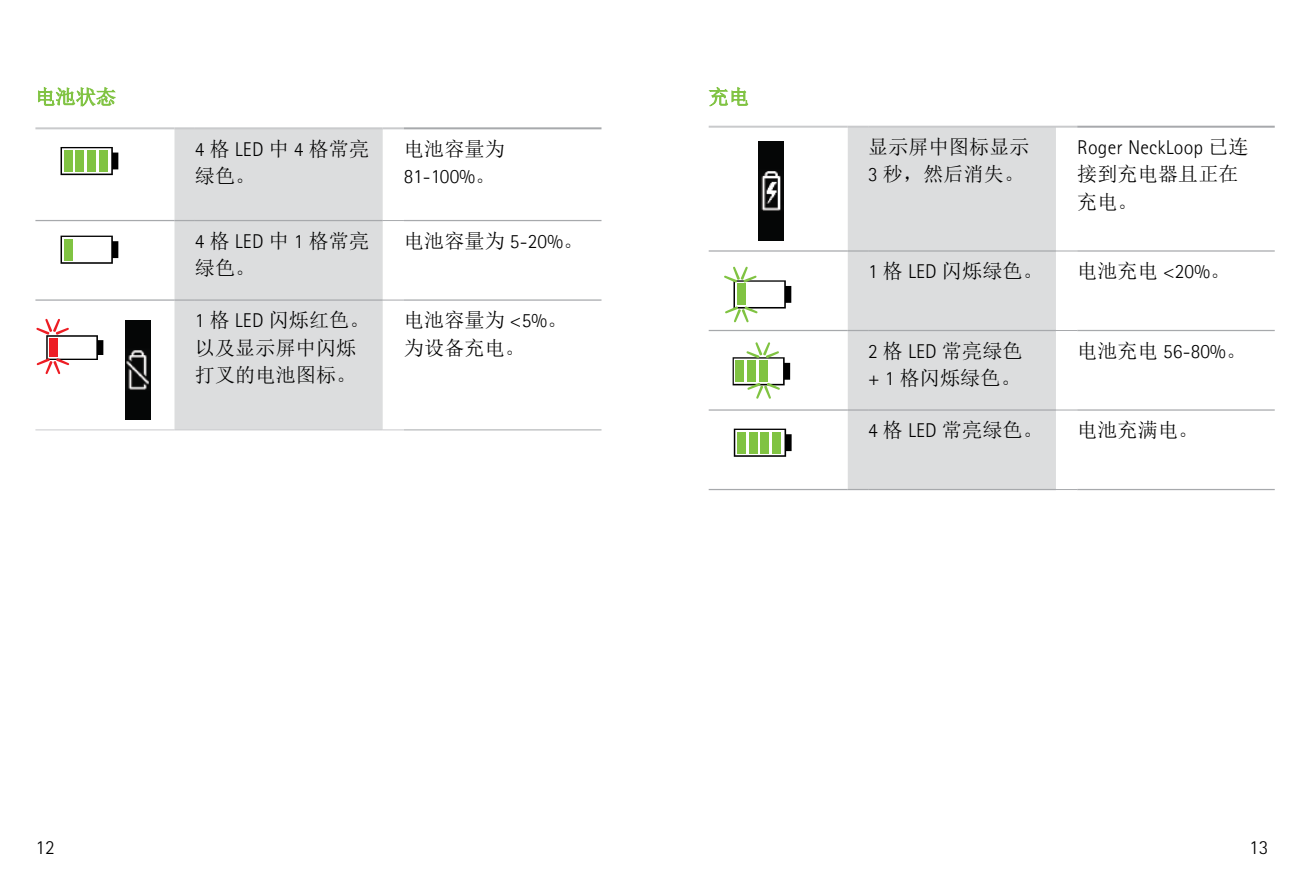
<style>
.page{position:relative;width:1304px;height:886px;background:#fff}
.page>*{position:absolute;margin:0;border:0;box-sizing:border-box;transform-origin:0 0}
.t1{font:20px/27.5px "Sim Sun";letter-spacing:.01em;color:#000}
.t2{font:300 20px "Rotis Sansfor Phonak";letter-spacing:.01em;color:#000}
.t3{font:20px "Sim Sun";letter-spacing:.01em;color:#80c342}
.t4{font:300 20px "Rotis Sans Serif Pro";color:#000}
.s1{font-family:"Sim Sun";font-weight:400}
.s2{font-family:"Rotis Sansfor Phonak";font-weight:300}
</style>
<div class="page">
<div style="left:848px;top:128px;width:208px;height:361px;background:#dcddde"></div>
<hr style="left:709px;top:250px;width:139px;height:2px;background:#a7a9ac">
<hr style="left:848px;top:250px;width:20px;height:2px;background:#a7a9ac">
<hr style="left:868px;top:250px;width:188px;height:2px;background:#a7a9ac">
<hr style="left:1077px;top:250px;width:198px;height:2px;background:#a7a9ac">
<hr style="left:709px;top:330px;width:139px;height:1px;background:#a7a9ac">
<svg style="left:848px;top:330px;width:20px;height:1px"></svg>
<hr style="left:868px;top:330px;width:188px;height:1px;background:#a7a9ac">
<hr style="left:1077px;top:330px;width:198px;height:1px;background:#a7a9ac">
<hr style="left:709px;top:409px;width:139px;height:2px;background:#a7a9ac">
<hr style="left:848px;top:409px;width:20px;height:2px;background:#a7a9ac">
<hr style="left:868px;top:409px;width:188px;height:2px;background:#a7a9ac">
<hr style="left:1077px;top:409px;width:198px;height:2px;background:#a7a9ac">
<hr style="left:709px;top:489px;width:139px;height:1px;background:#a7a9ac">
<svg style="left:848px;top:489px;width:20px;height:1px"></svg>
<hr style="left:868px;top:489px;width:188px;height:1px;background:#a7a9ac">
<hr style="left:1077px;top:489px;width:198px;height:1px;background:#a7a9ac">
<svg style="left:1056px;top:250px;width:21px;height:1px"></svg>
<svg style="left:1056px;top:330px;width:21px;height:1px"></svg>
<svg style="left:1056px;top:409px;width:21px;height:1px"></svg>
<svg style="left:1056px;top:489px;width:21px;height:1px"></svg>
<hr style="left:709px;top:126px;width:139px;height:2px;background:#c9cacc">
<hr style="left:848px;top:126px;width:20px;height:2px;background:#c9cacc">
<hr style="left:868px;top:126px;width:188px;height:2px;background:#c9cacc">
<hr style="left:1056px;top:126px;width:21px;height:2px;background:#c9cacc">
<hr style="left:1077px;top:126px;width:198px;height:2px;background:#a7a9ac">
<svg style="left:708px;top:87px;width:40px;height:19px"></svg>
<img style="left:759px;top:142px;width:24px;height:98px">
<svg style="left:734px;top:429px;width:58px;height:28px"></svg>
<div style="left:737px;top:432px;width:8px;height:21px;background:#80c342"></div>
<div style="left:749px;top:432px;width:8px;height:21px;background:#80c342"></div>
<div style="left:761px;top:432px;width:8px;height:21px;background:#80c342"></div>
<div style="left:772px;top:432px;width:9px;height:21px;background:#80c342"></div>
<svg style="left:724px;top:267px;width:67px;height:55px"></svg>
<div style="left:175px;top:129px;width:208px;height:300px;background:#dcddde"></div>
<hr style="left:35px;top:220px;width:140px;height:1px;background:#a7a9ac">
<svg style="left:175px;top:220px;width:20px;height:1px"></svg>
<hr style="left:195px;top:220px;width:188px;height:1px;background:#a7a9ac">
<hr style="left:404px;top:220px;width:197px;height:1px;background:#a7a9ac">
<svg style="left:383px;top:220px;width:21px;height:1px"></svg>
<hr style="left:35px;top:127px;width:140px;height:2px;background:#c9cacc">
<hr style="left:175px;top:127px;width:20px;height:2px;background:#c9cacc">
<hr style="left:195px;top:127px;width:188px;height:2px;background:#c9cacc">
<hr style="left:383px;top:127px;width:21px;height:2px;background:#c9cacc">
<hr style="left:404px;top:127px;width:197px;height:2px;background:#a7a9ac">
<hr style="left:35px;top:299px;width:140px;height:2px;background:#a7a9ac">
<hr style="left:175px;top:299px;width:20px;height:2px;background:#a7a9ac">
<hr style="left:195px;top:299px;width:188px;height:2px;background:#a7a9ac">
<hr style="left:404px;top:299px;width:197px;height:2px;background:#a7a9ac">
<svg style="left:383px;top:300px;width:21px;height:1px"></svg>
<hr style="left:404px;top:429px;width:197px;height:1px;background:#a7a9ac">
<hr style="left:35px;top:429px;width:140px;height:1px;background:#c9cacc">
<svg style="left:175px;top:429px;width:20px;height:1px"></svg>
<hr style="left:195px;top:429px;width:188px;height:1px;background:#c9cacc">
<svg style="left:383px;top:429px;width:21px;height:1px"></svg>
<svg style="left:38px;top:87px;width:78px;height:20px"></svg>
<svg style="left:61px;top:147px;width:57px;height:28px"></svg>
<div style="left:64px;top:150px;width:8px;height:22px;background:#80c342"></div>
<div style="left:76px;top:150px;width:8px;height:22px;background:#80c342"></div>
<div style="left:87px;top:150px;width:9px;height:22px;background:#80c342"></div>
<div style="left:99px;top:150px;width:8px;height:22px;background:#80c342"></div>
<svg style="left:61px;top:236px;width:57px;height:28px"></svg>
<div style="left:64px;top:239px;width:8px;height:21px;background:#80c342"></div>
<svg style="left:36px;top:319px;width:67px;height:55px"></svg>
<img style="left:126px;top:321px;width:24px;height:99px">
<img style="left:126px;top:350px;width:23px;height:41px">
<svg style="left:733px;top:342px;width:57px;height:57px"></svg>
<div style="left:770px;top:359px;width:11px;height:23px;background:#fff"></div>
<p class="t3" style="left:35px;top:87px;width:82px">电池状态</p>
<p class="t2" style="left:195px;top:137px;width:176px">4 <span class="s1">格</span> LED <span class="s1">中</span> 4 <span class="s1">格常亮</span></p>
<p class="t1" style="left:195px;top:162px;width:62px">绿色。</p>
<p class="t2" style="left:195px;top:229px;width:176px">4 <span class="s1">格</span> LED <span class="s1">中</span> 1 <span class="s1">格常亮</span></p>
<p class="t1" style="left:195px;top:254px;width:62px">绿色。</p>
<p class="t1" style="left:404px;top:135px;width:102px">电池容量为</p>
<p class="t2" style="left:404px;top:165px;width:93px">81-100%<span class="s1">。</span></p>
<p class="t1" style="left:404px;top:227px;width:181px">电池容量为 <span class="s2">5-20%</span>。</p>
<p class="t1" style="left:195px;top:306px;width:176px"><span class="s2">1</span> 格 <span class="s2">LED</span> 闪烁红色。以及显示屏中闪烁打叉的电池图标。</p>
<p class="t1" style="left:404px;top:306px;width:165px">电池容量为 <span class="s2">&lt;5%</span>。为设备充电。</p>
<p class="t3" style="left:709px;top:87px;width:42px">充电</p>
<p class="t1" style="left:868px;top:133px;width:163px">显示屏中图标显示<br><span class="s2">3</span> 秒，然后消失。</p>
<p class="t2" style="left:1077px;top:136px;width:173px">Roger NeckLoop <span class="s1">已连</span></p>
<p class="t1" style="left:1077px;top:160px;width:163px">接到充电器且正在充电。</p>
<p class="t1" style="left:868px;top:257px;width:176px"><span class="s2">1</span> 格 <span class="s2">LED</span> 闪烁绿色。</p>
<p class="t1" style="left:1077px;top:257px;width:154px">电池充电 <span class="s2">&lt;20%</span>。</p>
<p class="t1" style="left:868px;top:337px;width:156px"><span class="s2">2</span> 格 <span class="s2">LED</span> 常亮绿色<span class="s2">+ 1</span> 格闪烁绿色。</p>
<p class="t2" style="left:1077px;top:339px;width:170px"><span class="s1">电池充电</span> 56-80%<span class="s1">。</span></p>
<p class="t1" style="left:868px;top:416px;width:176px"><span class="s2">4</span> 格 <span class="s2">LED</span> 常亮绿色。</p>
<p class="t1" style="left:1077px;top:416px;width:122px">电池充满电。</p>
<p class="t4" style="left:35px;top:836px;width:21px">12</p>
<p class="t4" style="left:1249px;top:836px;width:21px">13</p>
</div>
